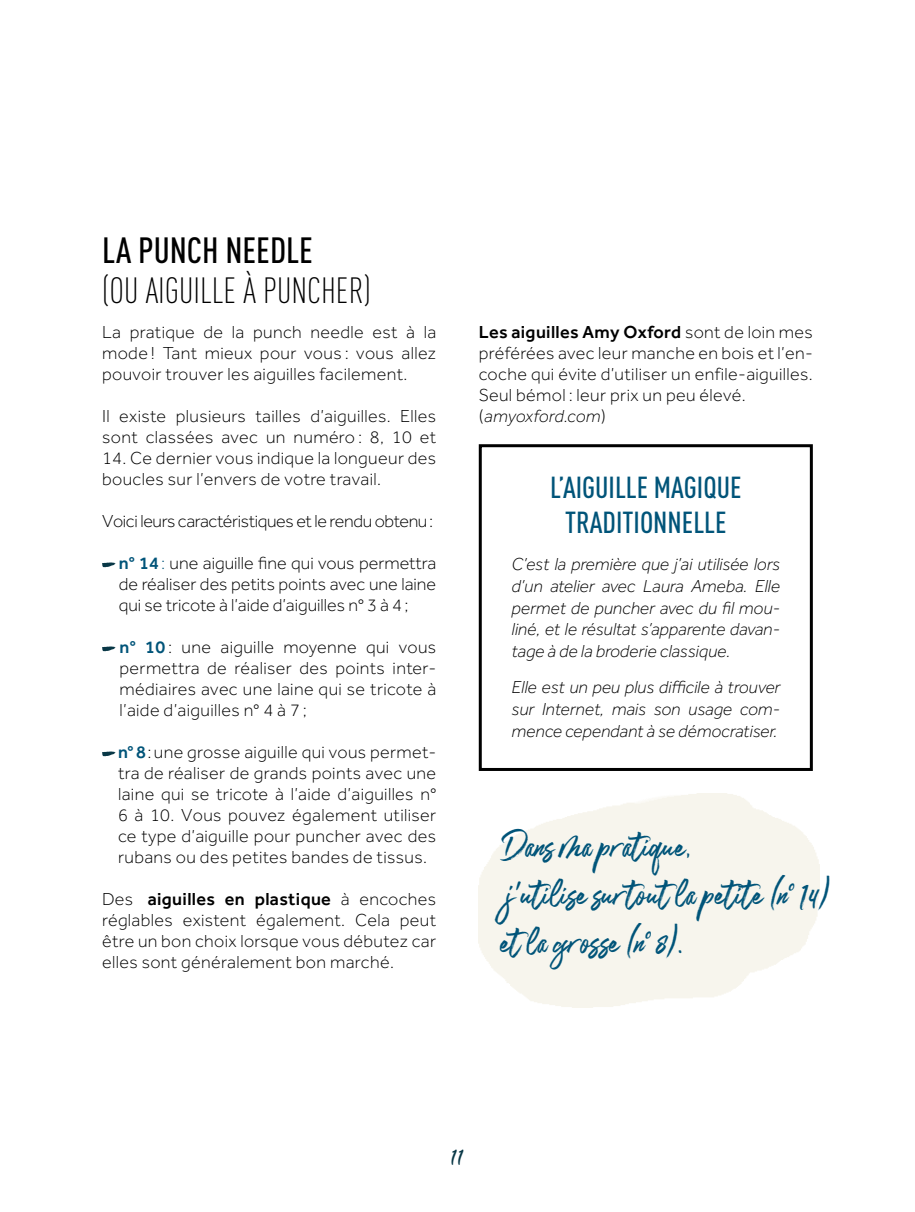
<style>
.page{position:relative;width:915px;height:1212px;background:#fff}
.page>*{position:absolute;margin:0;border:0;box-sizing:border-box;transform-origin:0 0}
.t1{font:300 36px "DIN Cond";color:#000}
.t2{font:500 36px "DIN Cond";color:#000}
.t3{font:31.5px/48px "Bellastory";color:#005479}
.t4{font:500 30px/34.5px "DIN Cond";color:#005479;text-align:center}
.t5{font:30px "Getsu Magic Personal Use";color:#083746}
.t6{font:300 18px/21px "Effra";letter-spacing:.02em;color:#000;text-align:justify}
.t7{font:italic 300 18px/21.6px "Effra";color:#000;text-align:justify}
.t8{font:300 18px "Effra";letter-spacing:-.02em;color:#000}
.s1{font-weight:500;color:#005479}
.s2{color:#005479}
.s3{font-weight:500}
.s4{font-style:italic}
.s5{font-family:"Being Love"}
</style>
<div class="page">
<svg style="left:102px;top:562px;width:13px;height:5px"></svg>
<svg style="left:102px;top:646px;width:13px;height:5px"></svg>
<svg style="left:102px;top:751px;width:13px;height:5px"></svg>
<div style="left:478px;top:444px;width:334px;height:327px;border:3px solid #000"></div>
<h1 class="t2" style="left:102px;top:229px;width:212px">LA PUNCH NEEDLE</h1>
<h1 class="t1" style="left:102px;top:270px;width:270px">(OU AIGUILLE À PUNCHER)</h1>
<p class="t6" style="left:102px;top:321px;width:335px">La pratique de la punch needle est à la mode ! Tant mieux pour vous : vous allez pouvoir trouver les aiguilles facilement.</p>
<p class="t6" style="left:102px;top:405px;width:335px">Il existe plusieurs tailles d’aiguilles. Elles sont classées avec un numéro : 8, 10 et</p>
<p class="t6" style="left:102px;top:447px;width:335px">14. Ce dernier vous indique la longueur des boucles sur l’envers de votre travail.</p>
<p class="t8" style="left:102px;top:511px;width:332px">Voici leurs caractéristiques et le rendu obtenu:</p>
<p class="t6" style="left:119px;top:552px;width:319px"><span class="s1">n° 14</span><span class="s2">:</span> une aiguille fine qui vous permettra de réaliser des petits points avec une laine qui se tricote à l’aide d’aiguilles n° 3 à 4;</p>
<p class="t6" style="left:119px;top:636px;width:318px"><span class="s1">n° 10</span> : une aiguille moyenne qui vous permettra de réaliser des points inter&shy;médiaires avec une laine qui se tricote à l’aide d’aiguilles n° 4 à 7 ;</p>
<p class="t6" style="left:118px;top:741px;width:319px"><span class="s1">n° 8</span>: une grosse aiguille qui vous permet&shy;tra de réaliser de grands points avec une laine qui se tricote à l’aide d’aiguilles n° 6 à 10. Vous pouvez également utiliser ce type d’aiguille pour puncher avec des rubans ou des petites bandes de tissus.</p>
<p class="t6" style="left:102px;top:888px;width:335px">Des <span class="s3">aiguilles en plastique</span> à encoches réglables existent également. Cela peut être un bon choix lorsque vous débutez car elles sont généralement bon marché.</p>
<p class="t6" style="left:478px;top:321px;width:335px;text-align:left"><span class="s3">Les aiguilles Amy Oxford</span> sont de loin mes préférées avec leur manche en bois et l’en&shy;coche qui évite d’utiliser un enfile-aiguilles.<br>Seul bémol : leur prix un peu élevé. (<span class="s4">amyoxford.com</span>)</p>
<h3 class="t4" style="left:550px;top:470px;width:193px">L’AIGUILLE MAGIQUE<br>TRADITIONNELLE</h3>
<p class="t7" style="left:511px;top:554px;width:270px">C’est la première que j’ai utilisée lors d’un atelier avec Laura Ameba. Elle permet de puncher avec du fil mou&shy;liné, et le résultat s’apparente davan&shy;tage à de la broderie classique.</p>
<p class="t7" style="left:511px;top:677px;width:270px">Elle est un peu plus difficile à trouver sur Internet, mais son usage com&shy;mence cependant à se démocratiser.</p>
<h2 class="t3" style="left:500px;top:822px;width:330px">Dans ma pratique,<br>j<span class="s5">’</span>utilise surtout la petite (n<span class="s5">°</span>14) et la grosse (n<span class="s5">°</span> 8).</h2>
<h3 class="t5" style="left:450px;top:1145px;width:15px">11</h3>
</div>
